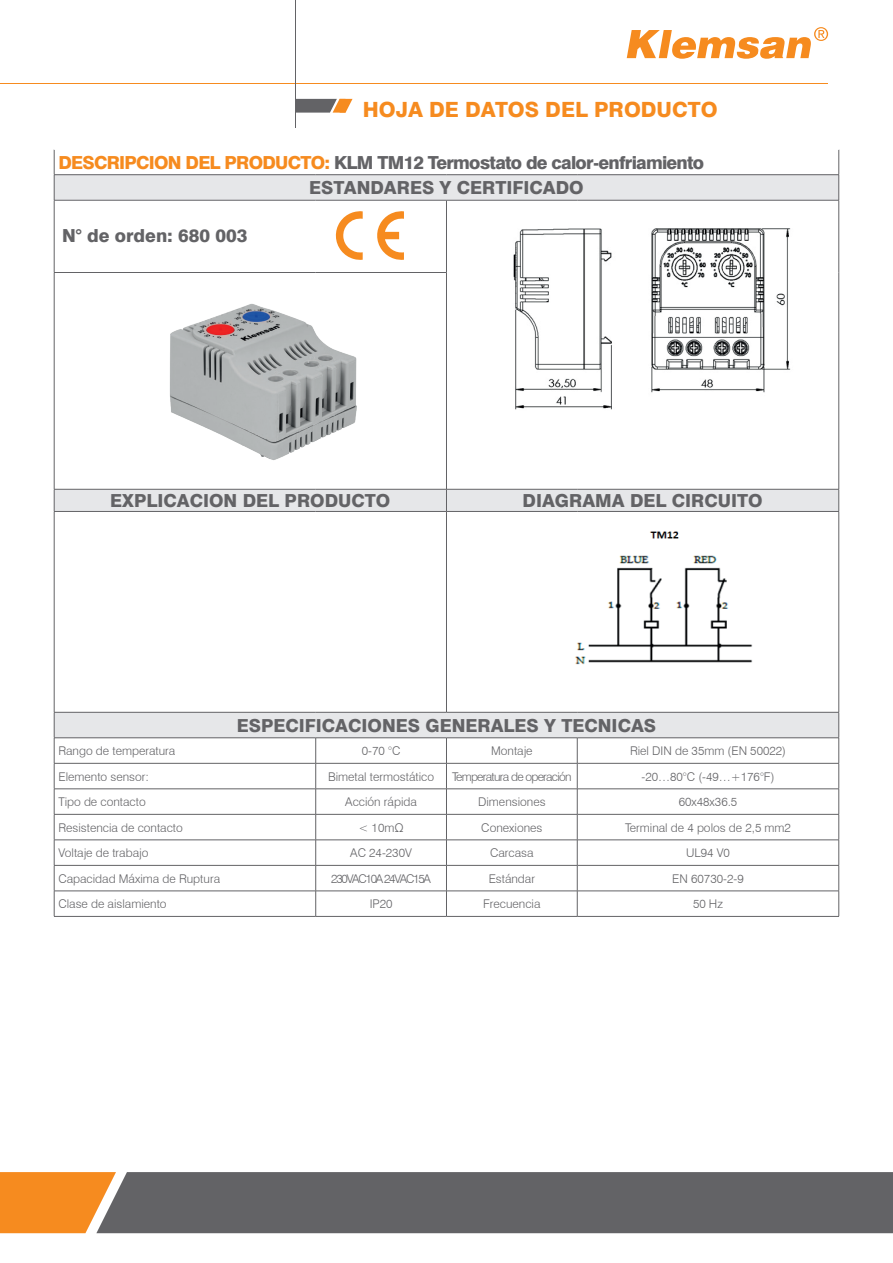
<style>
.page{position:relative;width:893px;height:1263px;background:#fff}
.page>*{position:absolute;margin:0;border:0;box-sizing:border-box;transform-origin:0 0}
.t1{font:800 21px "Swiss 721 BT";color:#f68b1f}
.t2{font:800 18px "Swiss 721 BT";color:#636366}
.t3{font:800 18px/25.5px "Swiss 721 BT";letter-spacing:-.04em;color:#636366}
.t4{font:300 12px "Swiss 721 BT";color:#636366}
.t5{font:300 12px "Swiss 721 BT";letter-spacing:-.06em;color:#636366}
.t6{font:300 12px "Swiss 721 BT";letter-spacing:-.1em;color:#636366}
.s1{color:#f68b1f}
</style>
<div class="page">
<svg style="left:297px;top:99px;width:55px;height:14px"></svg>
<hr style="left:0;top:83px;width:827px;height:1px;background:#f68b1f">
<hr style="left:296px;top:0;width:1px;height:128px;background:#636366">
<svg style="left:627px;top:27px;width:201px;height:32px"></svg>
<div style="left:54px;top:175px;width:785px;height:25px;background:#e6e7e9"></div>
<svg style="left:55px;top:711px;width:391px;height:205px"></svg>
<div style="left:54px;top:712px;width:785px;height:26px;background:#e6e7e9"></div>
<hr style="left:54px;top:512px;width:1px;height:200px;background:#636366">
<svg style="left:54px;top:713px;width:1px;height:203px"></svg>
<svg style="left:315px;top:738px;width:1px;height:178px"></svg>
<hr style="left:446px;top:512px;width:1px;height:200px;background:#636366">
<svg style="left:446px;top:738px;width:1px;height:178px"></svg>
<svg style="left:577px;top:738px;width:1px;height:178px"></svg>
<div style="left:54px;top:490px;width:785px;height:21px;background:#e6e7e9"></div>
<hr style="left:838px;top:512px;width:1px;height:200px;background:#636366">
<svg style="left:838px;top:713px;width:1px;height:203px"></svg>
<hr style="left:54px;top:511px;width:262px;height:1px;background:#636366">
<hr style="left:316px;top:511px;width:130px;height:1px;background:#636366">
<hr style="left:446px;top:511px;width:131px;height:1px;background:#636366">
<hr style="left:577px;top:511px;width:262px;height:1px;background:#636366">
<hr style="left:54px;top:737px;width:262px;height:1px;background:#636366">
<hr style="left:316px;top:737px;width:130px;height:1px;background:#636366">
<hr style="left:446px;top:737px;width:131px;height:1px;background:#636366">
<hr style="left:577px;top:737px;width:262px;height:1px;background:#636366">
<hr style="left:54px;top:272px;width:262px;height:1px;background:#636366">
<hr style="left:316px;top:272px;width:131px;height:1px;background:#636366">
<hr style="left:54px;top:489px;width:262px;height:1px;background:#636366">
<hr style="left:316px;top:489px;width:130px;height:1px;background:#636366">
<hr style="left:54px;top:712px;width:262px;height:1px;background:#636366">
<hr style="left:316px;top:712px;width:130px;height:1px;background:#636366">
<hr style="left:54px;top:763px;width:262px;height:1px;background:#636366">
<hr style="left:54px;top:788px;width:262px;height:1px;background:#636366">
<hr style="left:54px;top:814px;width:262px;height:1px;background:#636366">
<hr style="left:54px;top:840px;width:262px;height:1px;background:#636366">
<hr style="left:54px;top:865px;width:262px;height:1px;background:#636366">
<hr style="left:54px;top:891px;width:262px;height:1px;background:#636366">
<hr style="left:54px;top:916px;width:262px;height:1px;background:#636366">
<hr style="left:446px;top:489px;width:131px;height:1px;background:#636366">
<hr style="left:577px;top:489px;width:262px;height:1px;background:#636366">
<hr style="left:446px;top:712px;width:131px;height:1px;background:#636366">
<hr style="left:577px;top:712px;width:262px;height:1px;background:#636366">
<hr style="left:316px;top:763px;width:130px;height:1px;background:#636366">
<hr style="left:446px;top:763px;width:131px;height:1px;background:#636366">
<hr style="left:316px;top:788px;width:130px;height:1px;background:#636366">
<hr style="left:446px;top:788px;width:131px;height:1px;background:#636366">
<hr style="left:316px;top:814px;width:130px;height:1px;background:#636366">
<hr style="left:446px;top:814px;width:131px;height:1px;background:#636366">
<hr style="left:316px;top:840px;width:130px;height:1px;background:#636366">
<hr style="left:446px;top:840px;width:131px;height:1px;background:#636366">
<hr style="left:316px;top:865px;width:130px;height:1px;background:#636366">
<hr style="left:446px;top:865px;width:131px;height:1px;background:#636366">
<hr style="left:316px;top:891px;width:130px;height:1px;background:#636366">
<hr style="left:446px;top:891px;width:131px;height:1px;background:#636366">
<hr style="left:316px;top:916px;width:130px;height:1px;background:#636366">
<hr style="left:446px;top:916px;width:131px;height:1px;background:#636366">
<hr style="left:577px;top:763px;width:262px;height:1px;background:#636366">
<hr style="left:577px;top:788px;width:262px;height:1px;background:#636366">
<hr style="left:577px;top:814px;width:262px;height:1px;background:#636366">
<hr style="left:577px;top:840px;width:262px;height:1px;background:#636366">
<hr style="left:577px;top:865px;width:262px;height:1px;background:#636366">
<hr style="left:577px;top:891px;width:262px;height:1px;background:#636366">
<hr style="left:577px;top:916px;width:262px;height:1px;background:#636366">
<hr style="left:54px;top:200px;width:1px;height:72px;background:#636366">
<hr style="left:54px;top:273px;width:1px;height:216px;background:#636366">
<hr style="left:446px;top:200px;width:1px;height:72px;background:#636366">
<hr style="left:838px;top:200px;width:1px;height:72px;background:#636366">
<hr style="left:446px;top:273px;width:1px;height:216px;background:#636366">
<hr style="left:838px;top:272px;width:1px;height:217px;background:#636366">
<hr style="left:54px;top:174px;width:262px;height:1px;background:#636366">
<svg style="left:54px;top:150px;width:1px;height:50px"></svg>
<hr style="left:316px;top:174px;width:130px;height:1px;background:#636366">
<hr style="left:446px;top:174px;width:131px;height:1px;background:#636366">
<hr style="left:577px;top:174px;width:262px;height:1px;background:#636366">
<svg style="left:838px;top:150px;width:1px;height:50px"></svg>
<hr style="left:54px;top:200px;width:262px;height:1px;background:#636366">
<hr style="left:316px;top:200px;width:130px;height:1px;background:#636366">
<hr style="left:446px;top:200px;width:131px;height:1px;background:#636366">
<hr style="left:577px;top:200px;width:262px;height:1px;background:#636366">
<div style="left:0;top:1172px;width:96px;height:61px;background:#f68b1f"></div>
<div style="left:96px;top:1172px;width:797px;height:61px;background:#636366"></div>
<img style="left:513px;top:228px;width:278px;height:182px">
<img style="left:575px;top:531px;width:178px;height:134px">
<svg style="left:377px;top:211px;width:27px;height:49px"></svg>
<svg style="left:335px;top:211px;width:28px;height:49px"></svg>
<img style="left:54px;top:285px;width:350px;height:204px">
<h1 class="t1" style="left:363px;top:97px;width:356px">HOJA DE DATOS DEL PRODUCTO</h1>
<h2 class="t3" style="left:309px;top:150px;width:396px;text-indent:-251px"><span class="s1">DESCRIPCION DEL PRODUCTO:</span> KLM TM12 Termostato de calor-enfriamiento<br>ESTANDARES Y CERTIFICADO</h2>
<h2 class="t2" style="left:62px;top:225px;width:187px">N° de orden: 680 003</h2>
<h2 class="t2" style="left:110px;top:490px;width:282px">EXPLICACION DEL PRODUCTO</h2>
<h2 class="t2" style="left:523px;top:490px;width:242px">DIAGRAMA DEL CIRCUITO</h2>
<h2 class="t2" style="left:237px;top:714px;width:421px">ESPECIFICACIONES GENERALES Y TECNICAS</h2>
<p class="t4" style="left:58px;top:743px;width:118px">Rango de temperatura</p>
<p class="t4" style="left:362px;top:743px;width:40px">0-70 °C</p>
<p class="t4" style="left:491px;top:743px;width:43px">Montaje</p>
<p class="t4" style="left:630px;top:743px;width:158px">Riel DIN de 35mm (EN 50022)</p>
<p class="t4" style="left:58px;top:769px;width:92px">Elemento sensor:</p>
<p class="t4" style="left:328px;top:769px;width:108px">Bimetal termostático</p>
<p class="t5" style="left:452px;top:769px;width:121px">Temperatura de operación</p>
<p class="t4" style="left:641px;top:769px;width:135px">-20…80°C (-49…+176°F)</p>
<p class="t4" style="left:58px;top:794px;width:89px">Tipo de contacto</p>
<p class="t4" style="left:345px;top:794px;width:73px">Acción rápida</p>
<p class="t4" style="left:478px;top:794px;width:69px">Dimensiones</p>
<p class="t4" style="left:679px;top:794px;width:60px">60x48x36.5</p>
<p class="t4" style="left:58px;top:820px;width:126px">Resistencia de contacto</p>
<p class="t4" style="left:358px;top:820px;width:47px">&lt; 10mΩ</p>
<p class="t4" style="left:481px;top:820px;width:63px">Conexiones</p>
<p class="t4" style="left:625px;top:820px;width:167px">Terminal de 4 polos de 2,5 mm2</p>
<p class="t4" style="left:58px;top:846px;width:91px">Voltaje de trabajo</p>
<p class="t4" style="left:350px;top:846px;width:63px">AC 24-230V</p>
<p class="t4" style="left:490px;top:846px;width:45px">Carcasa</p>
<p class="t4" style="left:686px;top:846px;width:45px">UL94 V0</p>
<p class="t4" style="left:58px;top:871px;width:163px">Capacidad Máxima de Ruptura</p>
<p class="t6" style="left:331px;top:871px;width:101px">230VAC10A 24VAC15A</p>
<p class="t4" style="left:489px;top:871px;width:48px">Estándar</p>
<p class="t4" style="left:672px;top:871px;width:73px">EN 60730-2-9</p>
<p class="t4" style="left:58px;top:897px;width:110px">Clase de aislamiento</p>
<p class="t4" style="left:370px;top:897px;width:24px">IP20</p>
<p class="t4" style="left:483px;top:897px;width:59px">Frecuencia</p>
<p class="t4" style="left:693px;top:897px;width:31px">50 Hz</p>
</div>
